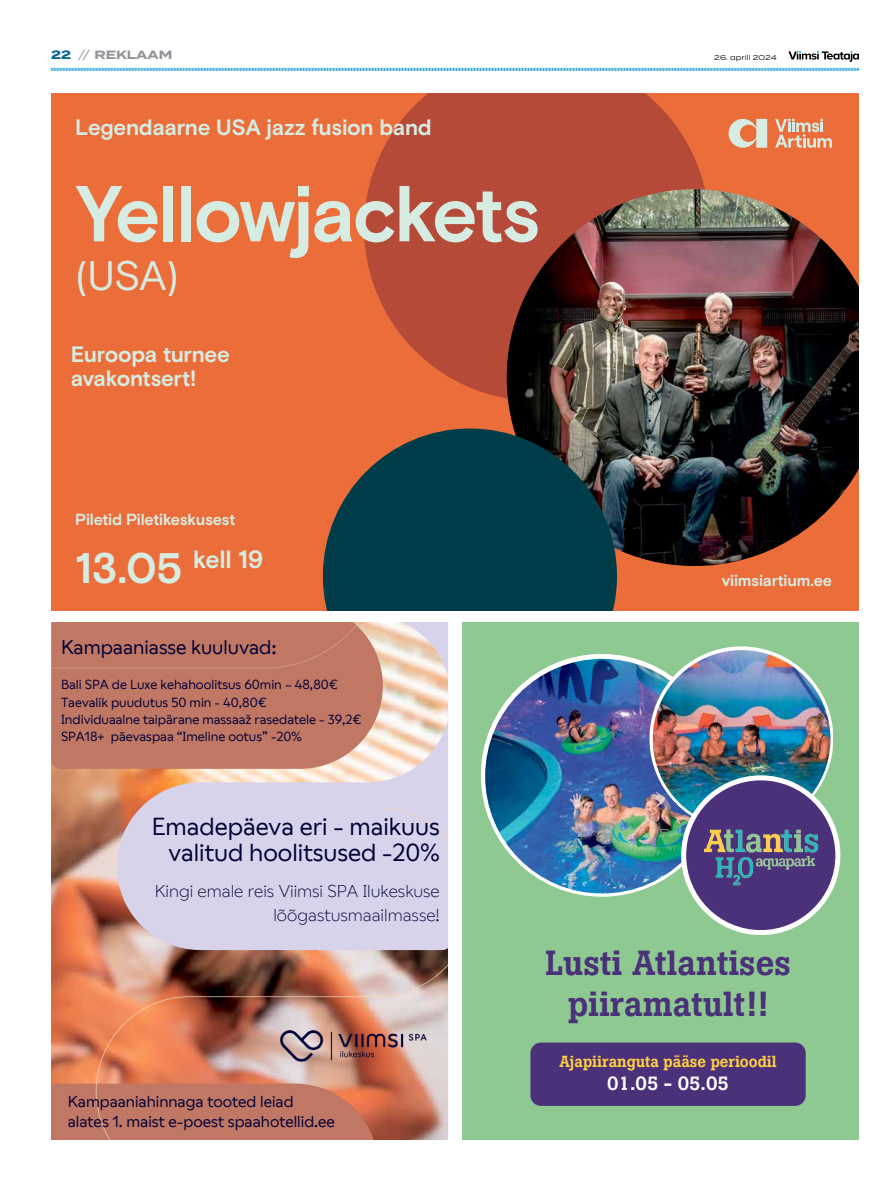
<style>
.page{position:relative;width:893px;height:1191px;background:#fff}
.page>*{position:absolute;margin:0;border:0;box-sizing:border-box;transform-origin:0 0}
.t1{font:700 79.1px "Basis Grotesque Pro";letter-spacing:-.035em;color:#d6ece3}
.t2{font:41.2px "Basis Grotesque Pro";color:#d6ece3}
.t3{font:500 34.5px/40.6px "Boton";color:#4b307a;text-align:center}
.t4{font:700 24.9px "Basis Grotesque Pro";letter-spacing:-.015em;color:#d6ece3}
.t5{font:24px/26.5px "Wallop";color:#000037;text-align:right}
.t6{font:700 22.3px/24.4px "Basis Grotesque Pro";letter-spacing:-.015em;color:#d6ece3}
.t7{font:19.2px "Wallop";color:#000037}
.t8{font:500 18.9px "Boton";color:#fff}
.t9{font:300 17.1px/23.8px "Wallop";color:#000037;text-align:right}
.t10{font:700 16px "Basis Grotesque Pro";letter-spacing:-.015em;color:#d6ece3}
.t11{font:500 15.8px "Boton";color:#ffd042}
.t12{font:15.5px/20.6px "Wallop";color:#000037}
.t13{font:12.9px/17.3px "Wallop";color:#000037}
.t14{font:700 12px "Termina";color:#94949b}
.t15{font:7px "Termina";color:#000}
.s1{color:#046597}
.s2{font-weight:400}
.s3{font-size:42.7px}
</style>
<div class="page">
<svg style="left:51px;top:51px;width:808px;height:20px"></svg>
<div style="left:51px;top:93px;width:808px;height:517px;background:#eb6e3a"></div>
<svg style="left:364px;top:93px;width:341px;height:306px;fill:#b64a38"></svg>
<img style="left:507px;top:189px;width:352px;height:377px">
<svg style="left:323px;top:428px;width:294px;height:182px;fill:#003d48"></svg>
<svg style="left:728px;top:119px;width:39px;height:29px"></svg>
<svg style="left:775px;top:119px;width:57px;height:29px"></svg>
<img style="left:51px;top:905px;width:44px;height:178px">
<svg style="left:384px;top:622px;width:64px;height:185px"></svg>
<div style="left:51px;top:1083px;width:44px;height:57px;background:#c07865"></div>
<img style="left:95px;top:807px;width:353px;height:333px">
<svg style="left:51px;top:622px;width:333px;height:283px"></svg>
<img style="left:267px;top:1013px;width:173px;height:58px">
<div style="left:462px;top:622px;width:397px;height:518px;background:#8ec991"></div>
<div style="left:530px;top:1042px;width:276px;height:64px;background:#4b307a"></div>
<svg style="left:481px;top:654px;width:155px;height:242px"></svg>
<img style="left:485px;top:659px;width:206px;height:234px">
<svg style="left:649px;top:646px;width:184px;height:185px;fill:#fff"></svg>
<img style="left:653px;top:650px;width:177px;height:178px;border-radius:89px">
<svg style="left:681px;top:775px;width:159px;height:160px;fill:#fff"></svg>
<div style="left:686px;top:780px;width:149px;height:150px;background:#4b307a;border-radius:75px"></div>
<img style="left:691px;top:817px;width:139px;height:78px">
<p class="t14" style="left:51px;top:46px;width:123px"><span class="s1">22</span> <span class="s2">//</span> REKLAAM</p>
<p class="t15" style="left:714px;top:52px;width:64px">26. aprill 2024</p>
<h3 class="t6" style="left:75px;top:116px;width:358px">Legendaarne USA jazz fusion band</h3>
<h1 class="t1" style="left:75px;top:167px;width:467px">Yellowjackets</h1>
<h2 class="t2" style="left:75px;top:252px;width:105px">(USA)</h2>
<h3 class="t6" style="left:71px;top:342px;width:161px">Euroopa turnee avakontsert!</h3>
<p class="t10" style="left:75px;top:510px;width:162px">Piletid Piletikeskusest</p>
<h3 class="t4" style="left:75px;top:545px;width:190px"><span class="s3">13.05</span> kell 19</h3>
<h3 class="t7" style="left:61px;top:633px;width:217px">Kampaaniasse kuuluvad:</h3>
<p class="t13" style="left:61px;top:675px;width:302px">Bali SPA de Luxe kehahoolitsus 60min – 48,80€ Taevalik puudutus 50 min - 40,80€<br>Individuaalne taipärane massaaž rasedatele - 39,2€ SPA18+ päevaspaa “Imeline ootus” -20%</p>
<h3 class="t5" style="left:152px;top:812px;width:289px">Emadepäeva eri - maikuus valitud hoolitsused -20%</h3>
<h3 class="t9" style="left:155px;top:878px;width:286px">Kingi emale reis Viimsi SPA Ilukeskuse lõõgastusmaailmasse!</h3>
<p class="t12" style="left:68px;top:1090px;width:269px">Kampaaniahinnaga tooted leiad alates 1. maist e-poest spaahotellid.ee</p>
<p class="t10" style="left:722px;top:571px;width:112px">viimsiartium.ee</p>
<h3 class="t3" style="left:546px;top:942px;width:247px">Lusti Atlantises piiramatult!!</h3>
<p class="t11" style="left:559px;top:1052px;width:219px">Ajapiiranguta pääse perioodil</p>
<h3 class="t8" style="left:607px;top:1072px;width:123px">01.05 - 05.05</h3>
</div>
